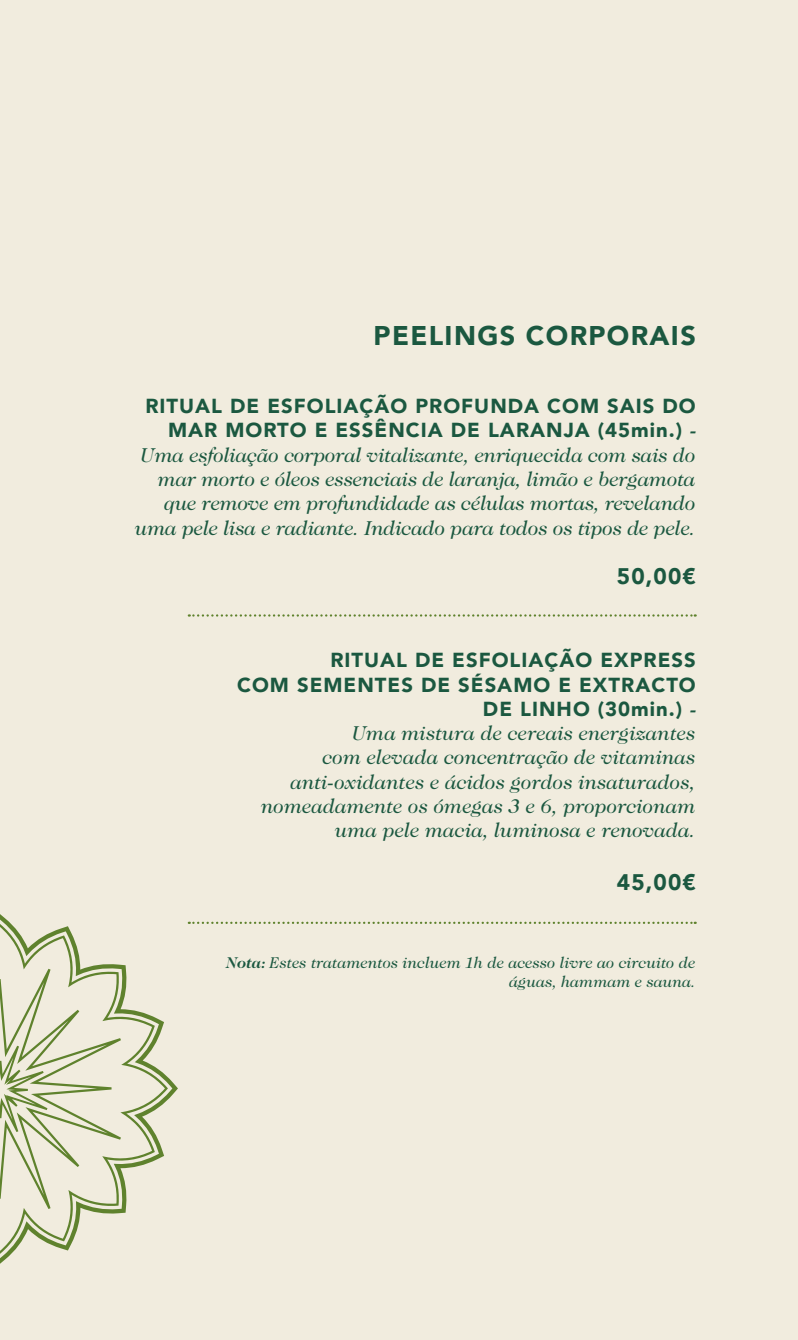
<style>
.page{position:relative;width:798px;height:1340px;background:#fff}
.page>*{position:absolute;margin:0;border:0;box-sizing:border-box;transform-origin:0 0}
.t1{font:900 27px "Avenir";letter-spacing:.05em;color:#1b5840}
.t2{font:900 22.5px "Avenir";letter-spacing:.05em;color:#1b5840}
.t3{font:italic 20.25px/24.3px "Caslon Two Twenty Four";letter-spacing:-.01em;color:#1b5840;text-align:right}
.t4{font:900 20.25px/24.3px "Avenir";letter-spacing:.05em;color:#1b5840;text-align:right}
.t5{font:italic 15.75px/18.9px "Caslon Two Twenty Four";color:#1b5840;text-align:right}
.s1{font-family:"Caslon Two Twenty Four";font-weight:500;font-style:italic}
.s2{font-weight:700}
</style>
<div class="page">
<div style="left:0;top:0;width:797px;height:1339px;background:#f1ecde"></div>
<svg style="left:0;top:914px;width:178px;height:350px"></svg>
<svg style="left:0;top:968px;width:121px;height:240px"></svg>
<svg style="left:189px;top:614px;width:506px;height:2px"></svg>
<svg style="left:189px;top:921px;width:506px;height:3px"></svg>
<p class="t1" style="left:373px;top:313px;width:323px">PEELINGS CORPORAIS</p>
<p class="t4" style="left:145px;top:393px;width:551px">RITUAL DE ESFOLIAÇÃO PROFUNDA COM SAIS DO<br>MAR MORTO E ESSÊNCIA DE LARANJA (45min.) <span class="s1">-</span></p>
<p class="t3" style="left:135px;top:442px;width:561px">Uma esfoliação corporal vitalizante, enriquecida com sais do mar morto e óleos essenciais de laranja, limão e bergamota que remove em profundidade as células mortas, revelando uma pele lisa e radiante. Indicado para todos os tipos de pele.</p>
<p class="t2" style="left:616px;top:557px;width:80px">50,00€</p>
<p class="t4" style="left:330px;top:647px;width:367px">RITUAL DE ESFOLIAÇÃO EXPRESS</p>
<p class="t4" style="left:237px;top:671px;width:460px">COM SEMENTES DE SÉSAMO E EXTRACTO</p>
<p class="t4" style="left:483px;top:696px;width:214px">DE LINHO (30min.) <span class="s1">-</span></p>
<p class="t3" style="left:352px;top:721px;width:345px">Uma mistura de cereais energizantes</p>
<p class="t3" style="left:322px;top:745px;width:374px">com elevada concentração de vitaminas</p>
<p class="t3" style="left:291px;top:769px;width:406px">anti-oxidantes e ácidos gordos insaturados,</p>
<p class="t3" style="left:261px;top:794px;width:435px">nomeadamente os ómegas 3 e 6, proporcionam</p>
<p class="t3" style="left:335px;top:818px;width:362px">uma pele macia, luminosa e renovada.</p>
<p class="t2" style="left:616px;top:863px;width:80px">45,00€</p>
<p class="t5" style="left:226px;top:952px;width:471px"><span class="s2">Nota:</span> Estes tratamentos incluem 1h de acesso livre ao circuito de águas, hammam e sauna.</p>
</div>
